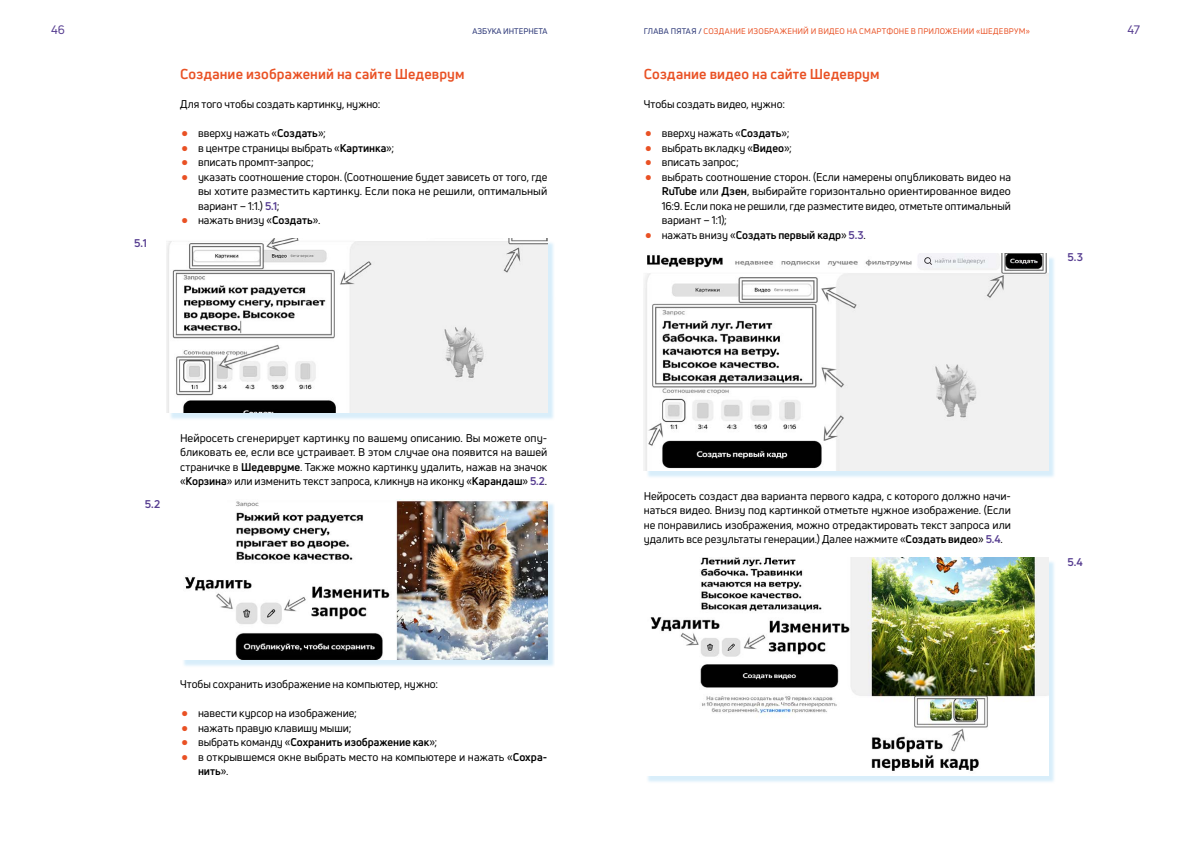
<style>
.page{position:relative;width:1191px;height:842px;background:#fff}
.page>*{position:absolute;margin:0;border:0;box-sizing:border-box;transform-origin:0 0}
.t1{font:14px "Uni Neue Trial Bold";letter-spacing:.01em;color:#e95124}
.t2{font:12px "Uni Neue";color:#573e91}
.t3{font:11px/14.5px "Uni Neue";color:#000;text-align:justify}
.t4{font:700 11px "Uni Neue";color:#000}
.t5{font:700 11px "Uni Neue";color:#573e91}
.t6{font:8px "Uni Neue";letter-spacing:.02em;color:#e95124}
.t7{font:8px "Uni Neue";color:#243072}
.s1{color:#243072}
.s2{font-size:26px;color:#e95124}
.s3{font-weight:700}
.s4{font-weight:700;color:#573e91}
.s5{font-weight:400;font-size:26px;color:#e95124}
.s6{font-weight:400}
.s7{color:#573e91}
</style>
<div class="page">
<div style="left:169px;top:241px;width:386px;height:180px;background:#91cff3;opacity:.35"></div>
<img style="left:167px;top:239px;width:380px;height:174px">
<div style="left:646px;top:256px;width:409px;height:223px;background:#91cff3;opacity:.35"></div>
<img style="left:644px;top:253px;width:404px;height:218px">
<div style="left:646px;top:560px;width:409px;height:223px;background:#91cff3;opacity:.35"></div>
<img style="left:646px;top:558px;width:402px;height:217px">
<div style="left:182px;top:502px;width:373px;height:165px;background:#91cff3;opacity:.35"></div>
<img style="left:182px;top:500px;width:365px;height:159px">
<p class="t2" style="left:51px;top:22px;width:15px">46</p>
<p class="t7" style="left:472px;top:26px;width:76px">АЗБУКА ИНТЕРНЕТА</p>
<p class="t6" style="left:643px;top:26px;width:388px"><span class="s1">ГЛАВА ПЯТАЯ /</span> СОЗДАНИЕ ИЗОБРАЖЕНИЙ И ВИДЕО НА СМАРТФОНЕ В ПРИЛОЖЕНИИ «ШЕДЕВРУМ»</p>
<p class="t2" style="left:1127px;top:22px;width:14px">47</p>
<p class="t5" style="left:134px;top:236px;width:14px">5.1</p>
<p class="t1" style="left:180px;top:66px;width:286px">Создание изображений на сайте Шедеврум</p>
<p class="t1" style="left:643px;top:66px;width:237px">Создание видео на сайте Шедеврум</p>
<p class="t3" style="left:180px;top:97px;width:202px">Для того чтобы создать картинку, нужно:</p>
<p class="t3" style="left:180px;top:126px;width:147px"><span class="s2">•</span> вверху нажать «<span class="s3">Создать</span>»;</p>
<p class="t3" style="left:180px;top:140px;width:215px"><span class="s2">•</span> в центре страницы выбрать «<span class="s3">Картинка</span>»;</p>
<p class="t3" style="left:180px;top:155px;width:135px"><span class="s2">•</span> вписать промпт-запрос;</p>
<p class="t3" style="left:198px;top:169px;width:351px;text-indent:-18px"><span class="s2">•</span> указать соотношение сторон. (Соотношение будет зависеть от того, где вы хотите разместить картинку. Если пока не решили, оптимальный вариант – 1:1.) <span class="s4">5.1</span>;</p>
<p class="t3" style="left:180px;top:213px;width:142px"><span class="s2">•</span> нажать внизу «<span class="s3">Создать</span>».</p>
<p class="t3" style="left:643px;top:97px;width:143px">Чтобы создать видео, нужно:</p>
<p class="t3" style="left:643px;top:126px;width:147px"><span class="s2">•</span> вверху нажать «<span class="s3">Создать</span>»;</p>
<p class="t3" style="left:643px;top:140px;width:150px"><span class="s2">•</span> выбрать вкладку «<span class="s3">Видео</span>»;</p>
<p class="t3" style="left:643px;top:155px;width:97px"><span class="s2">•</span> вписать запрос;</p>
<p class="t3" style="left:661px;top:169px;width:351px;text-indent:-18px"><span class="s2">•</span> выбрать соотношение сторон. (Если намерены опубликовать видео на <span class="s3">RuTube</span> или <span class="s3">Дзен</span>, выбирайте горизонтально ориентированное видео 16:9. Если пока не решили, где разместите видео, отметьте оптимальный вариант – 1:1);</p>
<p class="t4" style="left:643px;top:228px;width:223px"><span class="s5">•</span> <span class="s6">нажать внизу «</span>Создать первый кадр<span class="s6">»</span> <span class="s7">5.3</span><span class="s6">.</span></p>
<p class="t5" style="left:1067px;top:250px;width:17px">5.3</p>
<p class="t5" style="left:145px;top:497px;width:17px">5.2</p>
<p class="t3" style="left:180px;top:430px;width:369px">Нейросеть сгенерирует картинку по вашему описанию. Вы можете опу&shy;бликовать ее, если все устраивает. В этом случае она появится на вашей страничке в <span class="s3">Шедевруме</span>. Также можно картинку удалить, нажав на значок «<span class="s3">Корзина</span>» или изменить текст запроса, кликнув на иконку «<span class="s3">Карандаш</span>» <span class="s4">5.2</span>.</p>
<p class="t3" style="left:180px;top:677px;width:260px">Чтобы сохранить изображение на компьютер, нужно:</p>
<p class="t3" style="left:180px;top:706px;width:178px"><span class="s2">•</span> навести курсор на изображение;</p>
<p class="t3" style="left:180px;top:720px;width:173px"><span class="s2">•</span> нажать правую клавишу мыши;</p>
<p class="t4" style="left:180px;top:735px;width:259px"><span class="s5">•</span> <span class="s6">выбрать команду «</span>Сохранить изображение как<span class="s6">»;</span></p>
<p class="t3" style="left:198px;top:749px;width:351px;text-indent:-18px"><span class="s2">•</span> в открывшемся окне выбрать место на компьютере и нажать «<span class="s3">Сохра&shy;нить</span>».</p>
<p class="t3" style="left:643px;top:488px;width:369px">Нейросеть создаст два варианта первого кадра, с которого должно начи&shy;наться видео. Внизу под картинкой отметьте нужное изображение. (Если не понравились изображения, можно отредактировать текст запроса или удалить все результаты генерации.) Далее нажмите «<span class="s3">Создать видео</span>» <span class="s4">5.4</span>.</p>
<p class="t5" style="left:1067px;top:555px;width:17px">5.4</p>
</div>
